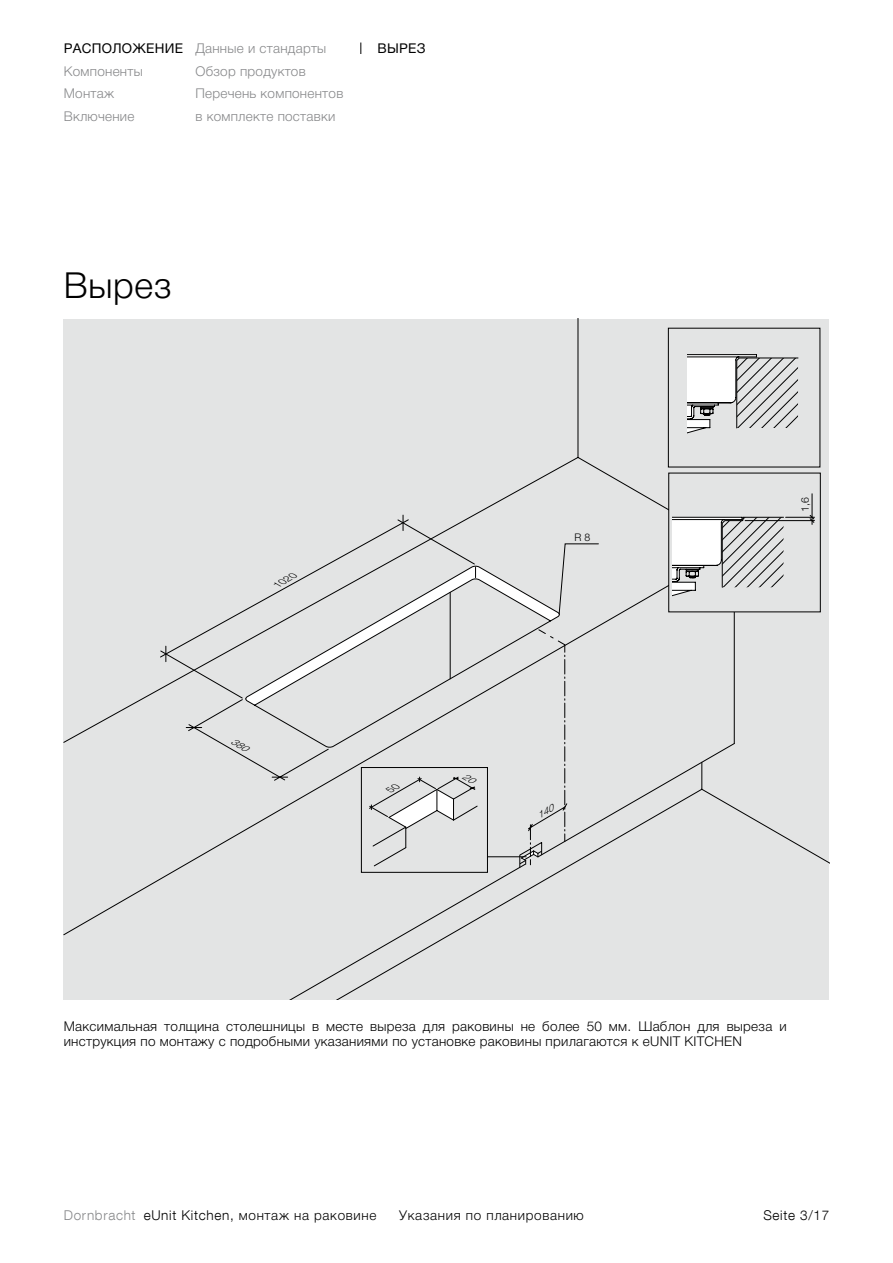
<style>
.page{position:relative;width:893px;height:1263px;background:#fff}
.page>*{position:absolute;margin:0;border:0;box-sizing:border-box;transform-origin:0 0}
.t1{font:300 36px "Helvetica Neue LTCYR";letter-spacing:.02em;color:#000}
.t2{font:300 13.5px/15px "Helvetica Neue LTCYR";letter-spacing:.02em;color:#000}
.t3{font:300 13.5px/22.5px "Helvetica Neue LTCYR";letter-spacing:.02em;color:#87888a}
.t4{font:300 13.5px "Helvetica Neue LTCYR";letter-spacing:.05em;color:#000}
.t5{font:13.5px "Helvetica Neue LTCYR";letter-spacing:.02em;color:#000}
.t6{font:300 13.5px "Helvetica Neue LT Com";letter-spacing:.05em;color:#000}
.t7{font:300 10.5px "Helvetica Neue LT";color:#000}
.t8{font:300 10.5px "Helvetica Neue LT Com";color:#000}
.t9{font:italic 300 9.15px "Helvetica Neue LT Com";color:#000;scale:1.15 1}
.s1{font-family:"Helvetica Neue LT Com";color:#87888a}
.s2{font-family:"Helvetica Neue LT Com"}
</style>
<div class="page">
<div style="left:64px;top:319px;width:765px;height:680px;background:#e3e4e4"></div>
<svg style="left:64px;top:319px;width:671px;height:680px"></svg>
<svg style="left:160px;top:519px;width:315px;height:261px"></svg>
<svg style="left:165px;top:515px;width:238px;height:266px"></svg>
<svg style="left:687px;top:339px;width:112px;height:106px"></svg>
<div style="left:361px;top:767px;width:127px;height:106px;border:1px solid #000"></div>
<div style="left:669px;top:473px;width:151px;height:139px;background:#e3e4e4"></div>
<hr style="left:812px;top:494px;width:1px;height:30px;background:#000">
<svg style="left:673px;top:498px;width:141px;height:98px"></svg>
<div style="left:668px;top:473px;width:153px;height:139px;border:1px solid #000"></div>
<svg style="left:230px;top:543px;width:369px;height:324px"></svg>
<p class="t5" style="left:64px;top:41px;width:121px">Расположение</p>
<p class="t3" style="left:64px;top:60px;width:80px">Компоненты<br>Монтаж<br>Включение</p>
<p class="t3" style="left:195px;top:37px;width:149px">Данные и стандарты<br>Обзор продуктов<br>Перечень компонентов в комплекте поставки</p>
<p class="t5" style="left:378px;top:41px;width:49px">Вырез</p>
<h1 class="t1" style="left:64px;top:265px;width:109px">Вырез</h1>
<p class="t9" style="left:274px;top:580px;width:22px;rotate:-30deg">1020</p>
<p class="t8" style="left:574px;top:530px;width:17px">R 8</p>
<p class="t7" style="left:799px;top:512px;width:16px;rotate:-90deg">1,6</p>
<p class="t2" style="left:64px;top:1019px;width:724px">Максимальная толщина столешницы в месте выреза для раковины не более 50 мм. Шаблон для выреза и инструкция по монтажу с подробными указаниями по установке раковины прилагаются к eUNIT KITCHEN</p>
<p class="t4" style="left:64px;top:1208px;width:314px"><span class="s1">Dornbracht</span> <span class="s2">eUnit Kitchen,</span> монтаж на раковине</p>
<p class="t4" style="left:399px;top:1208px;width:186px">Указания по планированию</p>
<p class="t6" style="left:763px;top:1207px;width:67px">Seite 3/17</p>
</div>
